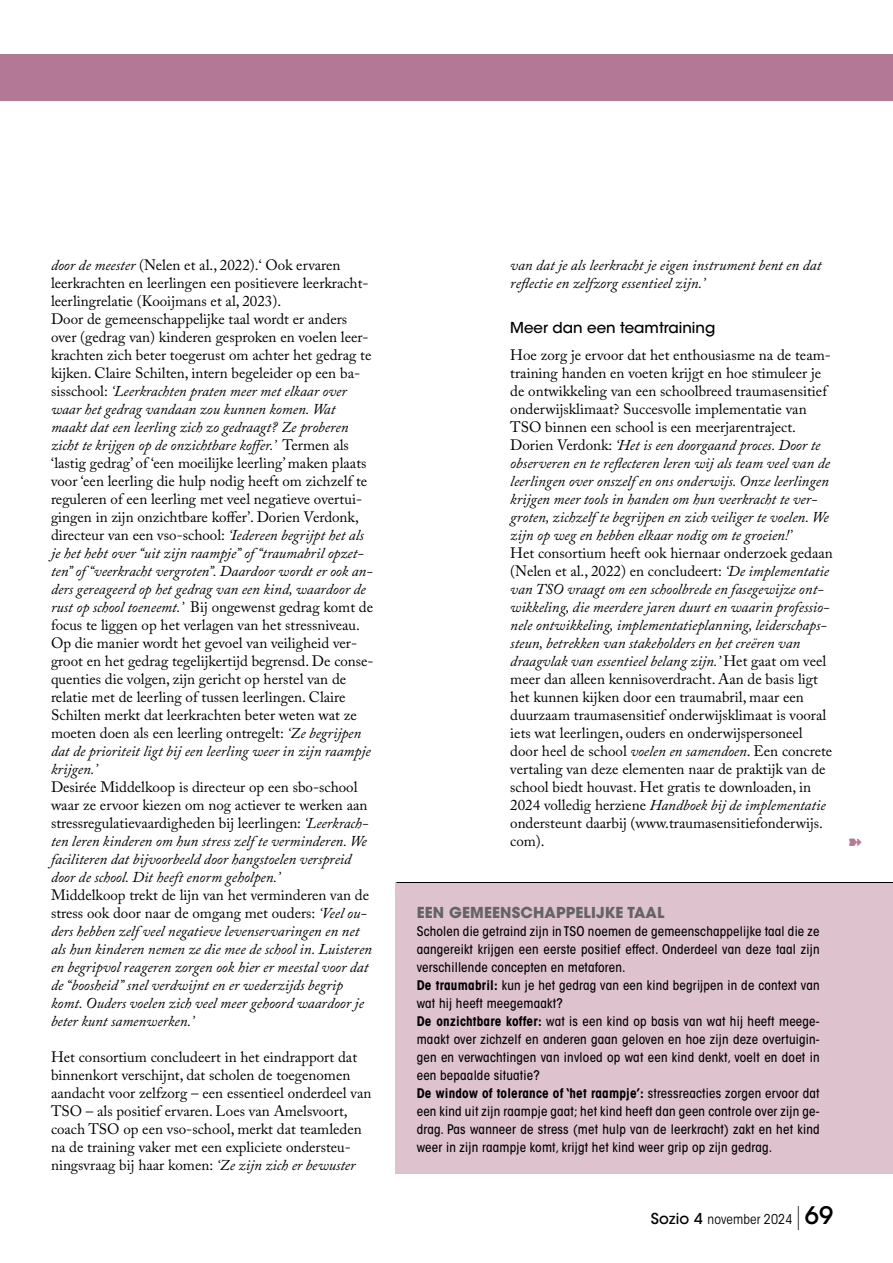
<style>
.page{position:relative;width:893px;height:1263px;background:#fff}
.page>*{position:absolute;margin:0;border:0;box-sizing:border-box;transform-origin:0 0}
.t1{font:15px/18px "Adobe Caslon Pro";color:#000}
.t2{font:italic 15px/18px "Adobe Caslon Pro";color:#000}
.t3{font:700 15px "ITC Avant Garde Std";letter-spacing:.01em;color:#646363}
.t4{font:500 15px "ITC Avant Garde Std";color:#000}
.t5{font:condensed 13.5px "ITC Avant Garde Std";letter-spacing:.01em;color:#000}
.t6{font:500 condensed 13.2px/18px "ITC Avant Garde Std";letter-spacing:.015em;color:#000}
.s1{font-style:italic}
.s2{font-style:normal}
.s3{font-weight:700}
.s4{font-weight:500;font-stretch:normal;font-size:15px}
.s5{font-weight:200;font-size:24px}
.s6{font-weight:500;font-stretch:normal;font-size:24px}
</style>
<div class="page">
<div style="left:395px;top:882px;width:498px;height:292px;background:#dec3cf"></div>
<hr style="left:396px;top:882px;width:497px;height:1px;background:#000">
<div style="left:0;top:54px;width:893px;height:47px;background:#b37895"></div>
<p class="t1" style="left:51px;top:256px;width:324px"><span class="s1">door de meester</span> (Nelen et al., 2022).‘ Ook ervaren leerkrachten en leerlingen een positievere leerkracht&shy;leerlingrelatie (Kooijmans et al, 2023).<br>Door de gemeenschappelijke taal wordt er anders over (gedrag van) kinderen gesproken en voelen leer&shy;krachten zich beter toegerust om achter het gedrag te kijken. Claire Schilten, intern begeleider op een ba&shy;sisschool: <span class="s1">‘Leerkrachten praten meer met elkaar over waar het gedrag vandaan zou kunnen komen. Wat maakt dat een leerling zich zo gedraagt? Ze proberen zicht te krijgen op de onzichtbare koffer.’</span> Termen als ‘lastig gedrag’ of ‘een moeilijke leerling’ maken plaats voor ‘een leerling die hulp nodig heeft om zichzelf te reguleren of een leerling met veel negatieve overtui&shy;gingen in zijn onzichtbare koffer’. Dorien Verdonk, directeur van een vso-school: <span class="s1">‘Iedereen begrijpt het als je het hebt over “uit zijn raampje” of “traumabril opzet&shy;ten” of “veerkracht vergroten”. Daardoor wordt er ook an&shy;ders gereageerd op het gedrag van een kind, waardoor de rust op school toeneemt.’</span> Bij ongewenst gedrag komt de focus te liggen op het verlagen van het stressniveau.<br>Op die manier wordt het gevoel van veiligheid ver&shy;groot en het gedrag tegelijkertijd begrensd. De conse&shy;quenties die volgen, zijn gericht op herstel van de relatie met de leerling of tussen leerlingen. Claire Schilten merkt dat leerkrachten beter weten wat ze moeten doen als een leerling ontregelt: <span class="s1">‘Ze begrijpen dat de prioriteit ligt bij een leerling weer in zijn raampje krijgen.’</span></p>
<p class="t2" style="left:51px;top:778px;width:319px"><span class="s2">Desirée Middelkoop is directeur op een sbo-school waar ze ervoor kiezen om nog actiever te werken aan stressregulatievaardigheden bij leerlingen:</span> ‘Leerkrach&shy;ten leren kinderen om hun stress zelf te verminderen. We faciliteren dat bijvoorbeeld door hangstoelen verspreid door de school. Dit heeft enorm geholpen.’</p>
<p class="t2" style="left:51px;top:886px;width:322px"><span class="s2">Middelkoop trekt de lijn van het verminderen van de stress ook door naar de omgang met ouders:</span> ‘Veel ou&shy;ders hebben zelf veel negatieve levenservaringen en net als hun kinderen nemen ze die mee de school in. Luisteren en begripvol reageren zorgen ook hier er meestal voor dat de “boosheid” snel verdwijnt en er wederzijds begrip komt. Ouders voelen zich veel meer gehoord waardoor je beter kunt samenwerken.’</p>
<p class="t1" style="left:51px;top:1048px;width:322px">Het consortium concludeert in het eindrapport dat binnenkort verschijnt, dat scholen de toegenomen aandacht voor zelfzorg – een essentieel onderdeel van TSO – als positief ervaren. Loes van Amelsvoort, coach TSO op een vso-school, merkt dat teamleden na de training vaker met een expliciete ondersteu&shy;ningsvraag bij haar komen: <span class="s1">‘Ze zijn zich er bewuster</span></p>
<p class="t2" style="left:510px;top:256px;width:313px">van dat je als leerkracht je eigen instrument bent en dat reflectie en zelfzorg essentieel zijn.’</p>
<p class="t4" style="left:510px;top:318px;width:207px">Meer dan een teamtraining</p>
<p class="t2" style="left:510px;top:346px;width:322px"><span class="s2">Hoe zorg je ervoor dat het enthousiasme na de team&shy;training handen en voeten krijgt en hoe stimuleer je de ontwikkeling van een schoolbreed traumasensitief onderwijsklimaat? Succesvolle implementatie van TSO binnen een school is een meerjarentraject.<br>Dorien Verdonk:</span> ‘Het is een doorgaand proces. Door te observeren en te reflecteren leren wij als team veel van de leerlingen over onszelf en ons onderwijs. Onze leerlingen krijgen meer tools in handen om hun veerkracht te ver&shy;groten, zichzelf te begrijpen en zich veiliger te voelen. We zijn op weg en hebben elkaar nodig om te groeien!’</p>
<p class="t1" style="left:510px;top:544px;width:324px">Het consortium heeft ook hiernaar onderzoek gedaan (Nelen et al., 2022) en concludeert: <span class="s1">‘De implementatie van TSO vraagt om een schoolbrede en fasegewijze ont&shy;wikkeling, die meerdere jaren duurt en waarin professio&shy;nele ontwikkeling, implementatieplanning, leiderschaps&shy;steun, betrekken van stakeholders en het creëren van draagvlak van essentieel belang zijn.’</span> Het gaat om veel meer dan alleen kennisoverdracht. Aan de basis ligt het kunnen kijken door een traumabril, maar een duurzaam traumasensitief onderwijsklimaat is vooral iets wat leerlingen, ouders en onderwijspersoneel door heel de school <span class="s1">voelen en samendoen</span>. Een concrete vertaling van deze elementen naar de praktijk van de school biedt houvast. Het gratis te downloaden, in 2024 volledig herziene <span class="s1">Handboek bij de implementatie </span>ondersteunt daarbij (www.traumasensitiefonderwijs. com).</p>
<p class="t3" style="left:417px;top:903px;width:249px">EEN GEMEENSCHAPPELIJKE TAAL</p>
<p class="t6" style="left:417px;top:922px;width:404px">Scholen die getraind zijn in TSO noemen de gemeenschappelijke taal die ze aangereikt krijgen een eerste positief effect. Onderdeel van deze taal zijn verschillende concepten en metaforen.<br><span class="s3">De traumabril:</span> kun je het gedrag van een kind begrijpen in de context van wat hij heeft meegemaakt?<br><span class="s3">De onzichtbare koffer:</span> wat is een kind op basis van wat hij heeft meege&shy;maakt over zichzelf en anderen gaan geloven en hoe zijn deze overtuigin&shy;gen en verwachtingen van invloed op wat een kind denkt, voelt en doet in een bepaalde situatie?<br><span class="s3">De window of tolerance of ‘het raampje’:</span> stressreacties zorgen ervoor dat een kind uit zijn raampje gaat; het kind heeft dan geen controle over zijn ge&shy;drag. Pas wanneer de stress (met hulp van de leerkracht) zakt en het kind weer in zijn raampje komt, krijgt het kind weer grip op zijn gedrag.</p>
<p class="t5" style="left:651px;top:1211px;width:184px"><span class="s4">Sozio 4</span> november 2024<span class="s5">|</span><span class="s6">69</span></p>
</div>
